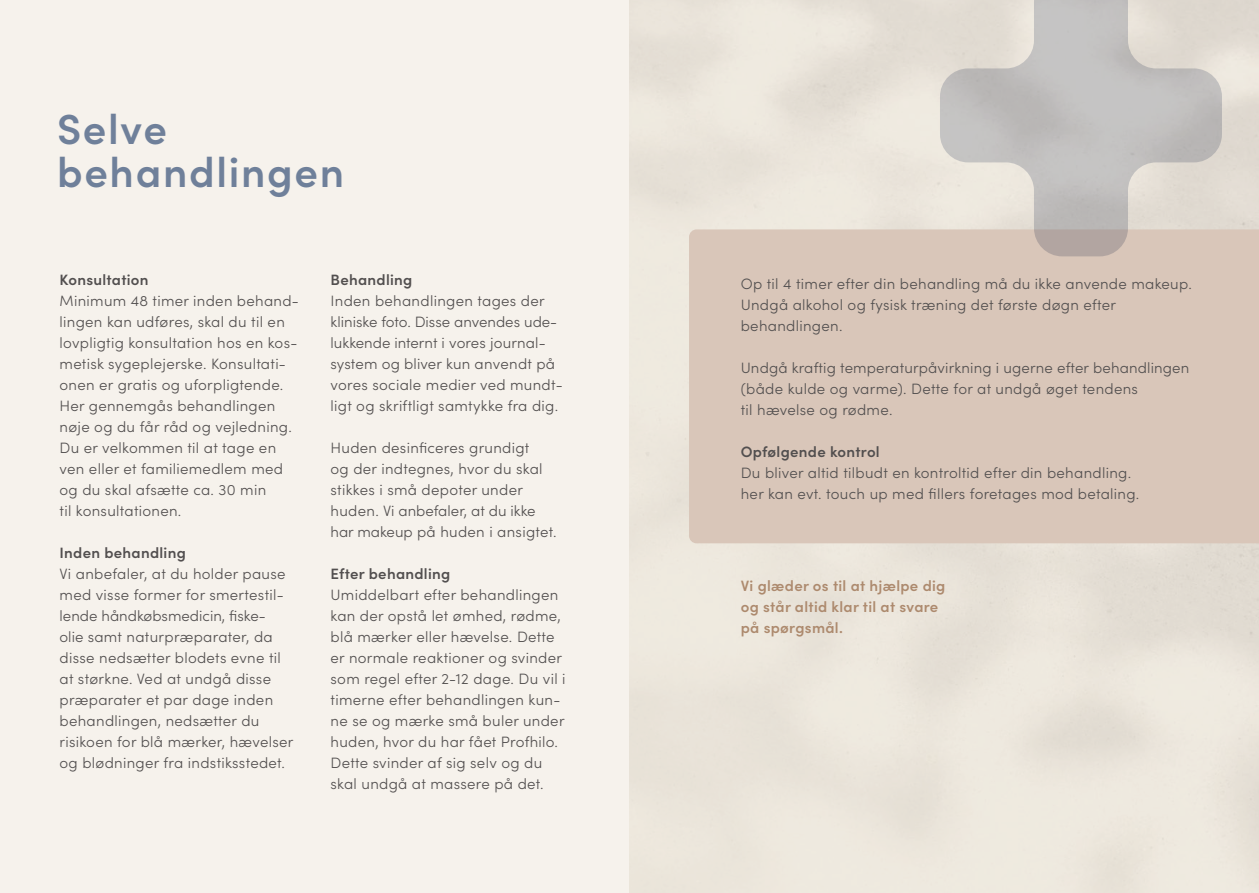
<style>
.page{position:relative;width:1259px;height:893px;background:#fff}
.page>*{position:absolute;margin:0;border:0;box-sizing:border-box;transform-origin:0 0}
.t1{font:600 42px/43.5px "Sofia Pro";letter-spacing:.04em;color:#6f809a}
.t2{font:300 15px/21px "Sofia Pro";letter-spacing:.02em;color:#524f4f}
.t3{font:600 15px "Sofia Pro";letter-spacing:.02em;color:#524f4f}
.t4{font:600 15px/21px "Sofia Pro";letter-spacing:.02em;color:#ad8a6e}
</style>
<div class="page">
<div style="left:0;top:0;width:1259px;height:893px;background:linear-gradient(to right,#f9f6f1,#e7e1d6)"></div>
<div style="left:689px;top:229px;width:570px;height:314px;background:#d9c6b9"></div>
<svg style="left:940px;top:0;width:282px;height:256px;background:#cec9c4"></svg>
<h1 class="t1" style="left:57px;top:104px;width:289px">Selve behandlingen</h1>
<p class="t3" style="left:60px;top:269px;width:91px">Konsultation</p>
<p class="t2" style="left:60px;top:290px;width:241px">Minimum 48 timer inden behand&shy;lingen kan udføres, skal du til en lovpligtig konsultation hos en kos&shy;metisk sygeplejerske. Konsultati&shy;onen er gratis og uforpligtende.<br>Her gennemgås behandlingen nøje og du får råd og vejledning.<br>Du er velkommen til at tage en ven eller et familiemedlem med og du skal afsætte ca. 30 min<br>til konsultationen.</p>
<p class="t3" style="left:60px;top:542px;width:128px">Inden behandling</p>
<p class="t2" style="left:60px;top:563px;width:235px">Vi anbefaler, at du holder pause med visse former for smertestil&shy;lende håndkøbsmedicin, fiske-<br>olie samt naturpræparater, da disse nedsætter blodets evne til at størkne. Ved at undgå disse præparater et par dage inden behandlingen, nedsætter du risikoen for blå mærker, hævelser og blødninger fra indstiksstedet.</p>
<p class="t3" style="left:330px;top:269px;width:83px">Behandling</p>
<p class="t2" style="left:330px;top:290px;width:234px">Inden behandlingen tages der kliniske foto. Disse anvendes ude&shy;lukkende internt i vores journal&shy;system og bliver kun anvendt på vores sociale medier ved mundt&shy;ligt og skriftligt samtykke fra dig.</p>
<p class="t2" style="left:330px;top:437px;width:228px">Huden desinficeres grundigt<br>og der indtegnes, hvor du skal stikkes i små depoter under huden. Vi anbefaler, at du ikke har makeup på huden i ansigtet.</p>
<p class="t3" style="left:330px;top:563px;width:121px">Efter behandling</p>
<p class="t2" style="left:330px;top:584px;width:236px">Umiddelbart efter behandlingen kan der opstå let ømhed, rødme, blå mærker eller hævelse. Dette er normale reaktioner og svinder som regel efter 2-12 dage. Du vil i timerne efter behandlingen kun&shy;ne se og mærke små buler under huden, hvor du har fået Profhilo.<br>Dette svinder af sig selv og du skal undgå at massere på det.</p>
<p class="t2" style="left:741px;top:273px;width:452px">Op til 4 timer efter din behandling må du ikke anvende makeup.<br>Undgå alkohol og fysisk træning det første døgn efter behandlingen.</p>
<p class="t2" style="left:741px;top:357px;width:450px">Undgå kraftig temperaturpåvirkning i ugerne efter behandlingen (både kulde og varme). Dette for at undgå øget tendens<br>til hævelse og rødme.</p>
<p class="t3" style="left:741px;top:441px;width:140px">Opfølgende kontrol</p>
<p class="t2" style="left:741px;top:462px;width:400px">Du bliver altid tilbudt en kontroltid efter din behandling. her kan evt. touch up med fillers foretages mod betaling.</p>
<p class="t4" style="left:741px;top:574px;width:206px">Vi glæder os til at hjælpe dig og står altid klar til at svare på spørgsmål.</p>
</div>
